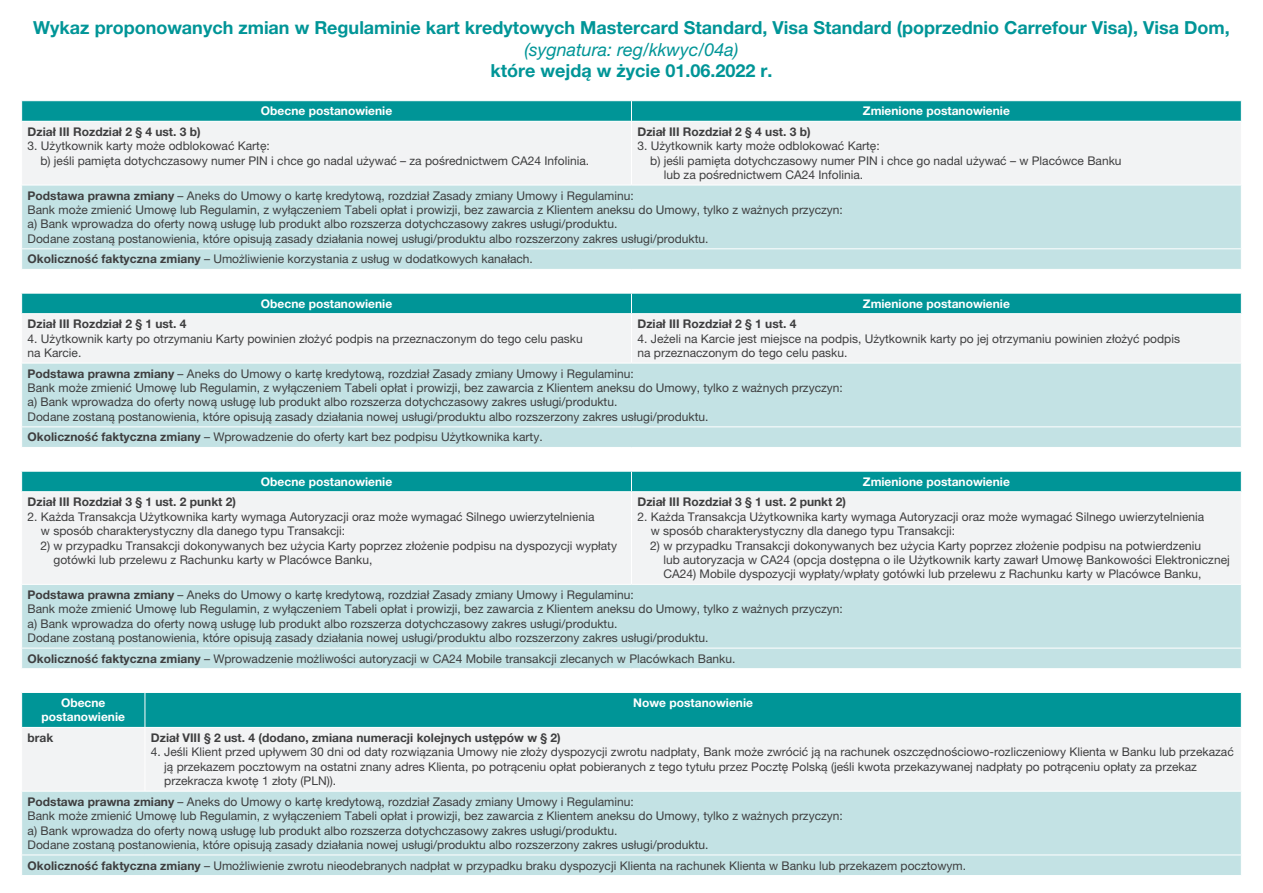
<style>
.page{position:relative;width:1263px;height:893px;background:#fff}
.page>*{position:absolute;margin:0;border:0;box-sizing:border-box;transform-origin:0 0}
.t1{font:700 18px "Helvetica Neue LT Pro";color:#009597}
.t2{font:italic 18px "Helvetica Neue LT Pro";color:#009597}
.wciecie_3pkt{font:12px/14.4px "Helvetica Neue LT Pro";color:#3e3e3f}
.t3{font:700 12px "Helvetica Neue LT Pro";color:#3e3e3f}
.t4{font:700 12px/14.4px "Helvetica Neue LT Pro";color:#fff;text-align:center}
.s1{font-weight:700}
</style>
<div class="page">
<div style="left:22px;top:122px;width:1219px;height:62px;background:#f2f3f4"></div>
<div style="left:22px;top:186px;width:1219px;height:83px;background:#c3e2e4"></div>
<svg style="left:21px;top:101px;width:1221px;height:20px;background:#069799"></svg>
<hr style="left:631px;top:122px;width:1px;height:63px;background:#fff">
<hr style="left:21px;top:248px;width:610px;height:1px;background:#fff">
<hr style="left:631px;top:248px;width:611px;height:1px;background:#fff">
<div style="left:22px;top:314px;width:1219px;height:48px;background:#f2f3f4"></div>
<div style="left:22px;top:364px;width:1219px;height:83px;background:#c3e2e4"></div>
<div style="left:21px;top:293px;width:1221px;height:20px;background:#009597"></div>
<hr style="left:631px;top:314px;width:1px;height:49px;background:#fff">
<hr style="left:21px;top:426px;width:610px;height:1px;background:#fff">
<hr style="left:631px;top:426px;width:611px;height:1px;background:#fff">
<div style="left:22px;top:493px;width:1219px;height:91px;background:#f2f3f4"></div>
<div style="left:22px;top:585px;width:1219px;height:83px;background:#c3e2e4"></div>
<div style="left:21px;top:471px;width:1221px;height:20px;background:#009597"></div>
<hr style="left:631px;top:492px;width:1px;height:92px;background:#fff">
<hr style="left:21px;top:648px;width:610px;height:1px;background:#fff">
<hr style="left:631px;top:648px;width:611px;height:1px;background:#fff">
<div style="left:22px;top:693px;width:1219px;height:34px;background:#009597"></div>
<div style="left:22px;top:728px;width:1219px;height:62px;background:#f2f3f4"></div>
<div style="left:22px;top:792px;width:1219px;height:83px;background:#c3e2e4"></div>
<hr style="left:145px;top:693px;width:1px;height:34px;background:#fff">
<hr style="left:145px;top:728px;width:1px;height:63px;background:#fff">
<hr style="left:21px;top:855px;width:124px;height:1px;background:#fff">
<hr style="left:145px;top:855px;width:1097px;height:1px;background:#fff">
<p class="t1" style="left:33px;top:17px;width:1198px">Wykaz proponowanych zmian w Regulaminie kart kredytowych Mastercard Standard, Visa Standard (poprzednio Carrefour Visa), Visa Dom,</p>
<p class="t2" style="left:524px;top:38px;width:215px">(sygnatura: reg/kkwyc/04a)</p>
<p class="t1" style="left:490px;top:60px;width:284px">które wejdą w życie 01.06.2022 r.</p>
<p class="t4" style="left:261px;top:104px;width:133px">Obecne postanowienie</p>
<p class="t4" style="left:863px;top:104px;width:149px">Zmienione postanowienie</p>
<p class="t3" style="left:28px;top:124px;width:175px">Dział III Rozdział 2 § 4 ust. 3 b)</p>
<p class="wciecie_3pkt" style="left:28px;top:139px;width:244px">3. Użytkownik karty może odblokować Kartę:</p>
<p class="wciecie_3pkt" style="left:40px;top:153px;width:550px">b) jeśli pamięta dotychczasowy numer PIN i chce go nadal używać – za pośrednictwem CA24 Infolinia.</p>
<p class="t3" style="left:637px;top:124px;width:175px">Dział III Rozdział 2 § 4 ust. 3 b)</p>
<p class="wciecie_3pkt" style="left:637px;top:139px;width:244px">3. Użytkownik karty może odblokować Kartę:</p>
<p class="wciecie_3pkt" style="left:664px;top:153px;width:459px;text-indent:-14px">b) jeśli pamięta dotychczasowy numer PIN i chce go nadal używać – w Placówce Banku lub za pośrednictwem CA24 Infolinia.</p>
<p class="wciecie_3pkt" style="left:28px;top:188px;width:607px"><span class="s1">Podstawa prawna zmiany</span> – Aneks do Umowy o kartę kredytową, rozdział Zasady zmiany Umowy i Regulaminu:</p>
<p class="wciecie_3pkt" style="left:28px;top:202px;width:817px">Bank może zmienić Umowę lub Regulamin, z wyłączeniem Tabeli opłat i prowizji, bez zawarcia z Klientem aneksu do Umowy, tylko z ważnych przyczyn:</p>
<p class="wciecie_3pkt" style="left:28px;top:217px;width:591px">a) Bank wprowadza do oferty nową usługę lub produkt albo rozszerza dotychczasowy zakres usługi/produktu.</p>
<p class="wciecie_3pkt" style="left:28px;top:231px;width:682px">Dodane zostaną postanowienia, które opisują zasady działania nowej usługi/produktu albo rozszerzony zakres usługi/produktu.</p>
<p class="wciecie_3pkt" style="left:28px;top:252px;width:507px"><span class="s1">Okoliczność faktyczna zmiany</span> – Umożliwienie korzystania z usług w dodatkowych kanałach.</p>
<p class="t4" style="left:261px;top:296px;width:133px">Obecne postanowienie</p>
<p class="t4" style="left:863px;top:296px;width:149px">Zmienione postanowienie</p>
<p class="t3" style="left:28px;top:317px;width:160px">Dział III Rozdział 2 § 1 ust. 4</p>
<p class="wciecie_3pkt" style="left:28px;top:331px;width:557px">4. Użytkownik karty po otrzymaniu Karty powinien złożyć podpis na przeznaczonym do tego celu pasku na Karcie.</p>
<p class="t3" style="left:637px;top:317px;width:160px">Dział III Rozdział 2 § 1 ust. 4</p>
<p class="wciecie_3pkt" style="left:637px;top:331px;width:544px">4. Jeżeli na Karcie jest miejsce na podpis, Użytkownik karty po jej otrzymaniu powinien złożyć podpis na przeznaczonym do tego celu pasku.</p>
<p class="wciecie_3pkt" style="left:28px;top:366px;width:607px"><span class="s1">Podstawa prawna zmiany</span> – Aneks do Umowy o kartę kredytową, rozdział Zasady zmiany Umowy i Regulaminu:</p>
<p class="wciecie_3pkt" style="left:28px;top:380px;width:817px">Bank może zmienić Umowę lub Regulamin, z wyłączeniem Tabeli opłat i prowizji, bez zawarcia z Klientem aneksu do Umowy, tylko z ważnych przyczyn:</p>
<p class="wciecie_3pkt" style="left:28px;top:395px;width:591px">a) Bank wprowadza do oferty nową usługę lub produkt albo rozszerza dotychczasowy zakres usługi/produktu.</p>
<p class="wciecie_3pkt" style="left:28px;top:409px;width:682px">Dodane zostaną postanowienia, które opisują zasady działania nowej usługi/produktu albo rozszerzony zakres usługi/produktu.</p>
<p class="wciecie_3pkt" style="left:28px;top:430px;width:517px"><span class="s1">Okoliczność faktyczna zmiany</span> – Wprowadzenie do oferty kart bez podpisu Użytkownika karty.</p>
<p class="t4" style="left:261px;top:474px;width:133px">Obecne postanowienie</p>
<p class="t4" style="left:863px;top:474px;width:149px">Zmienione postanowienie</p>
<p class="t3" style="left:28px;top:495px;width:210px">Dział III Rozdział 3 § 1 ust. 2 punkt 2)</p>
<p class="wciecie_3pkt" style="left:41px;top:509px;width:555px;text-indent:-13px">2. Każda Transakcja Użytkownika karty wymaga Autoryzacji oraz może wymagać Silnego uwierzytelnienia w sposób charakterystyczny dla danego typu Transakcji:</p>
<p class="wciecie_3pkt" style="left:54px;top:538px;width:565px;text-indent:-13px">2) w przypadku Transakcji dokonywanych bez użycia Karty poprzez złożenie podpisu na dyspozycji wypłaty gotówki lub przelewu z Rachunku karty w Placówce Banku,</p>
<p class="t3" style="left:637px;top:495px;width:210px">Dział III Rozdział 3 § 1 ust. 2 punkt 2)</p>
<p class="wciecie_3pkt" style="left:651px;top:509px;width:555px;text-indent:-13px">2. Każda Transakcja Użytkownika karty wymaga Autoryzacji oraz może wymagać Silnego uwierzytelnienia w sposób charakterystyczny dla danego typu Transakcji:</p>
<p class="wciecie_3pkt" style="left:663px;top:538px;width:568px;text-indent:-13px">2) w przypadku Transakcji dokonywanych bez użycia Karty poprzez złożenie podpisu na potwierdzeniu<br>lub autoryzacja w CA24 (opcja dostępna o ile Użytkownik karty zawarł Umowę Bankowości Elektronicznej<br>CA24) Mobile dyspozycji wypłaty/wpłaty gotówki lub przelewu z Rachunku karty w Placówce Banku,</p>
<p class="wciecie_3pkt" style="left:28px;top:587px;width:607px"><span class="s1">Podstawa prawna zmiany</span> – Aneks do Umowy o kartę kredytową, rozdział Zasady zmiany Umowy i Regulaminu:</p>
<p class="wciecie_3pkt" style="left:28px;top:602px;width:817px">Bank może zmienić Umowę lub Regulamin, z wyłączeniem Tabeli opłat i prowizji, bez zawarcia z Klientem aneksu do Umowy, tylko z ważnych przyczyn:</p>
<p class="wciecie_3pkt" style="left:28px;top:616px;width:591px">a) Bank wprowadza do oferty nową usługę lub produkt albo rozszerza dotychczasowy zakres usługi/produktu.</p>
<p class="wciecie_3pkt" style="left:28px;top:630px;width:682px">Dodane zostaną postanowienia, które opisują zasady działania nowej usługi/produktu albo rozszerzony zakres usługi/produktu.</p>
<p class="wciecie_3pkt" style="left:28px;top:651px;width:709px"><span class="s1">Okoliczność faktyczna zmiany</span> – Wprowadzenie możliwości autoryzacji w CA24 Mobile transakcji zlecanych w Placówkach Banku.</p>
<p class="t4" style="left:42px;top:695px;width:85px">Obecne postanowienie</p>
<p class="t4" style="left:633px;top:695px;width:121px">Nowe postanowienie</p>
<p class="t3" style="left:28px;top:730px;width:27px">brak</p>
<p class="t3" style="left:151px;top:730px;width:411px">Dział VIII § 2 ust. 4 (dodano, zmiana numeracji kolejnych ustępów w § 2)</p>
<p class="wciecie_3pkt" style="left:164px;top:745px;width:1071px;text-indent:-13px">4. Jeśli Klient przed upływem 30 dni od daty rozwiązania Umowy nie złoży dyspozycji zwrotu nadpłaty, Bank może zwrócić ją na rachunek oszczędnościowo-rozliczeniowy Klienta w Banku lub przekazać ją przekazem pocztowym na ostatni znany adres Klienta, po potrąceniu opłat pobieranych z tego tytułu przez Pocztę Polską (jeśli kwota przekazywanej nadpłaty po potrąceniu opłaty za przekaz przekracza kwotę 1 złoty (PLN)).</p>
<p class="wciecie_3pkt" style="left:28px;top:794px;width:607px"><span class="s1">Podstawa prawna zmiany</span> – Aneks do Umowy o kartę kredytową, rozdział Zasady zmiany Umowy i Regulaminu:</p>
<p class="wciecie_3pkt" style="left:28px;top:808px;width:817px">Bank może zmienić Umowę lub Regulamin, z wyłączeniem Tabeli opłat i prowizji, bez zawarcia z Klientem aneksu do Umowy, tylko z ważnych przyczyn:</p>
<p class="wciecie_3pkt" style="left:28px;top:823px;width:591px">a) Bank wprowadza do oferty nową usługę lub produkt albo rozszerza dotychczasowy zakres usługi/produktu.</p>
<p class="wciecie_3pkt" style="left:28px;top:837px;width:682px">Dodane zostaną postanowienia, które opisują zasady działania nowej usługi/produktu albo rozszerzony zakres usługi/produktu.</p>
<p class="wciecie_3pkt" style="left:28px;top:858px;width:940px"><span class="s1">Okoliczność faktyczna zmiany</span> – Umożliwienie zwrotu nieodebranych nadpłat w przypadku braku dyspozycji Klienta na rachunek Klienta w Banku lub przekazem pocztowym.</p>
</div>
